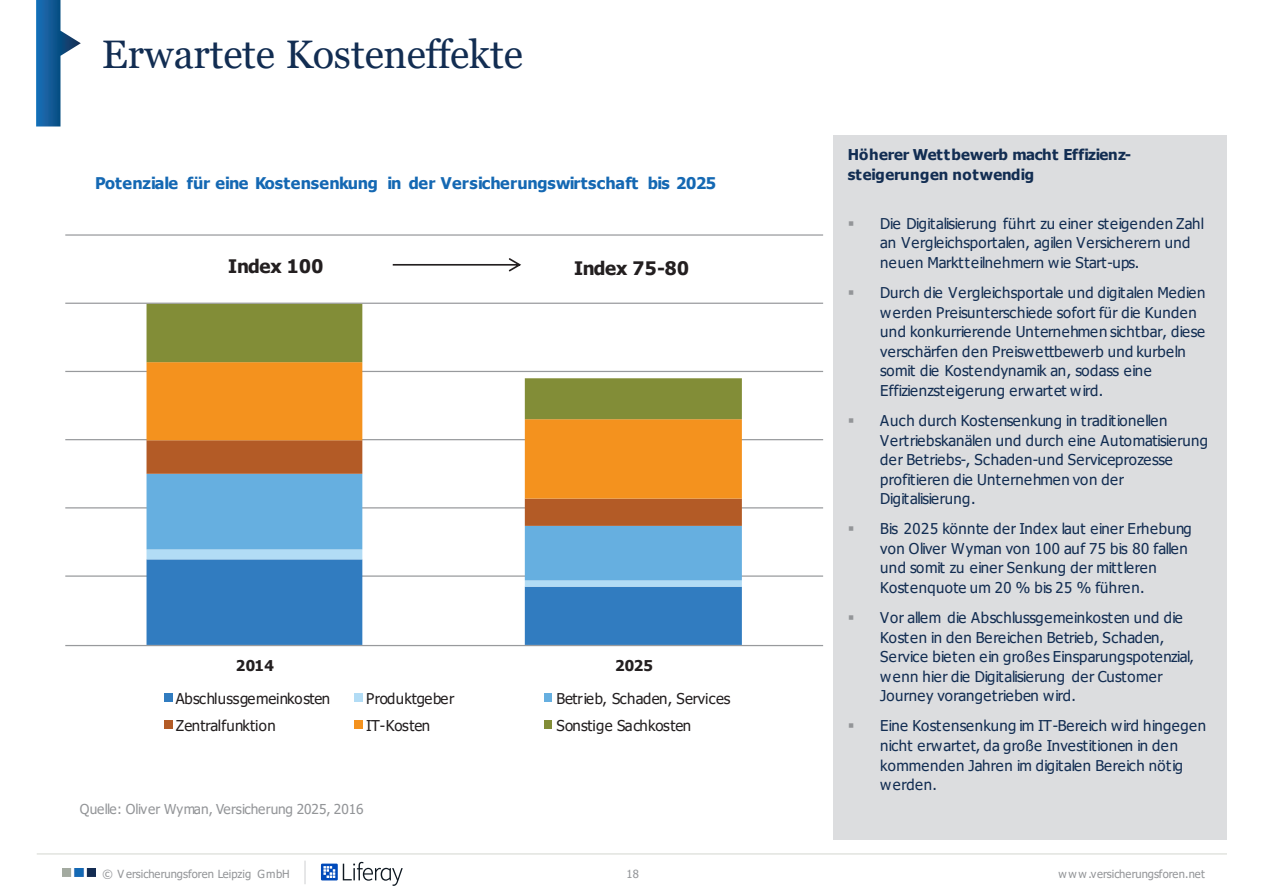
<style>
.page{position:relative;width:1263px;height:893px;background:#fff}
.page>*{position:absolute;margin:0;border:0;box-sizing:border-box;transform-origin:0 0}
.t1{font:39.75px "Georgia";letter-spacing:-.005em;color:#122d52}
.t2{font:700 18.6px "Tahoma";letter-spacing:-.005em;color:#231f20}
.t3{font:700 16.05px "Tahoma";letter-spacing:-.005em;color:#1468b3}
.t4{font:14.85px/19.5px "Tahoma";letter-spacing:.025em;color:#122d52}
.t5{font:14.85px "Tahoma";color:#231f20}
.t6{font:700 14.85px/20px "Tahoma";letter-spacing:-.01em;color:#122d52}
.t7{font:700 14.85px "Tahoma";letter-spacing:.03em;color:#231f20}
.t8{font:13.65px "Tahoma";color:#939598}
.t9{font:11.25px "Tahoma";color:#939598}
.t10{font:11.1px "Tahoma";color:#939598}
.s1{color:#939598}
</style>
<div class="page">
<hr style="left:37px;top:853px;width:1190px;height:1px;background:#dbded9">
<img style="left:62px;top:868px;width:34px;height:9px">
<svg style="left:36px;top:0;width:45px;height:126px"></svg>
<div style="left:834px;top:135px;width:393px;height:705px;background:#dcdddf"></div>
<hr style="left:65px;top:575px;width:758px;height:2px;background:#989a9d">
<hr style="left:65px;top:507px;width:758px;height:1px;background:#989a9d">
<hr style="left:65px;top:439px;width:758px;height:1px;background:#989a9d">
<hr style="left:65px;top:371px;width:758px;height:1px;background:#989a9d">
<hr style="left:65px;top:303px;width:758px;height:1px;background:#989a9d">
<hr style="left:65px;top:234px;width:758px;height:2px;background:#989a9d">
<svg style="left:147px;top:587px;width:595px;height:58px;fill:#317cc0"></svg>
<svg style="left:147px;top:580px;width:595px;height:7px"></svg>
<svg style="left:147px;top:526px;width:595px;height:54px;fill:#66afe0"></svg>
<svg style="left:147px;top:499px;width:595px;height:27px"></svg>
<svg style="left:147px;top:419px;width:595px;height:80px"></svg>
<svg style="left:147px;top:304px;width:595px;height:115px"></svg>
<hr style="left:65px;top:645px;width:758px;height:1px;background:#989a9d">
<div style="left:164px;top:693px;width:9px;height:9px;background:#317cc0"></div>
<div style="left:354px;top:693px;width:8px;height:9px;background:#b2dcf5"></div>
<div style="left:545px;top:693px;width:7px;height:9px;background:#66afe0"></div>
<div style="left:164px;top:721px;width:9px;height:8px;background:#b35b26"></div>
<div style="left:354px;top:721px;width:8px;height:8px;background:#f4921e"></div>
<div style="left:545px;top:721px;width:7px;height:8px;background:#828d37"></div>
<svg style="left:393px;top:258px;width:128px;height:14px"></svg>
<svg style="left:321px;top:862px;width:82px;height:24px"></svg>
<hr style="left:304px;top:861px;width:2px;height:23px;background:#d1d2d4">
<p class="t1" style="left:102px;top:30px;width:423px">Erwartete Kosteneffekte</p>
<p class="t3" style="left:95px;top:171px;width:622px">Potenziale für eine Kostensenkung in der Versicherungswirtschaft bis 2025</p>
<p class="t2" style="left:228px;top:253px;width:97px">Index 100</p>
<p class="t2" style="left:574px;top:255px;width:116px">Index 75-80</p>
<p class="t7" style="left:236px;top:655px;width:39px">2014</p>
<p class="t7" style="left:615px;top:655px;width:39px">2025</p>
<p class="t5" style="left:176px;top:688px;width:156px">Abschlussgemeinkosten</p>
<p class="t5" style="left:366px;top:688px;width:90px">Produktgeber</p>
<p class="t5" style="left:556px;top:688px;width:175px">Betrieb, Schaden, Services</p>
<p class="t5" style="left:176px;top:716px;width:102px">Zentralfunktion</p>
<p class="t5" style="left:366px;top:716px;width:66px">IT-Kosten</p>
<p class="t5" style="left:556px;top:716px;width:136px">Sonstige Sachkosten</p>
<p class="t8" style="left:80px;top:800px;width:285px">Quelle: Oliver Wyman, Versicherung 2025, 2016</p>
<p class="t6" style="left:848px;top:145px;width:285px">Höherer Wettbewerb macht Effizienz&shy;steigerungen notwendig</p>
<p class="t4" style="left:880px;top:215px;width:326px;text-indent:-32px"><span class="s1">▪</span> Die Digitalisierung führt zu einer steigenden Zahl an Vergleichsportalen, agilen Versicherern und neuen Marktteilnehmern wie Start-ups.</p>
<p class="t4" style="left:880px;top:283px;width:327px;text-indent:-32px"><span class="s1">▪</span> Durch die Vergleichsportale und digitalen Medien werden Preisunterschiede sofort für die Kunden und konkurrierende Unternehmen sichtbar, diese verschärfen den Preiswettbewerb und kurbeln somit die Kostendynamik an, sodass eine Effizienzsteigerung erwartet wird.</p>
<p class="t4" style="left:880px;top:411px;width:329px;text-indent:-32px"><span class="s1">▪</span> Auch durch Kostensenkung in traditionellen Vertriebskanälen und durch eine Automatisierung der Betriebs-, Schaden-und Serviceprozesse profitieren die Unternehmen von der Digitalisierung.</p>
<p class="t4" style="left:880px;top:519px;width:313px;text-indent:-32px"><span class="s1">▪</span> Bis 2025 könnte der Index laut einer Erhebung von Oliver Wyman von 100 auf 75 bis 80 fallen und somit zu einer Senkung der mittleren Kostenquote um 20 % bis 25 % führen.</p>
<p class="t4" style="left:880px;top:609px;width:315px;text-indent:-32px"><span class="s1">▪</span> Vor allem die Abschlussgemeinkosten und die Kosten in den Bereichen Betrieb, Schaden, Service bieten ein großes Einsparungspotenzial, wenn hier die Digitalisierung der Customer Journey vorangetrieben wird.</p>
<p class="t4" style="left:880px;top:717px;width:327px;text-indent:-32px"><span class="s1">▪</span> Eine Kostensenkung im IT-Bereich wird hingegen nicht erwartet, da große Investitionen in den kommenden Jahren im digitalen Bereich nötig werden.</p>
<p class="t10" style="left:103px;top:866px;width:189px">© V ersicherungsforen Leipzig GmbH</p>
<p class="t9" style="left:626px;top:866px;width:14px">18</p>
<p class="t10" style="left:1058px;top:866px;width:148px">www.versicherungsforen.net</p>
</div>
